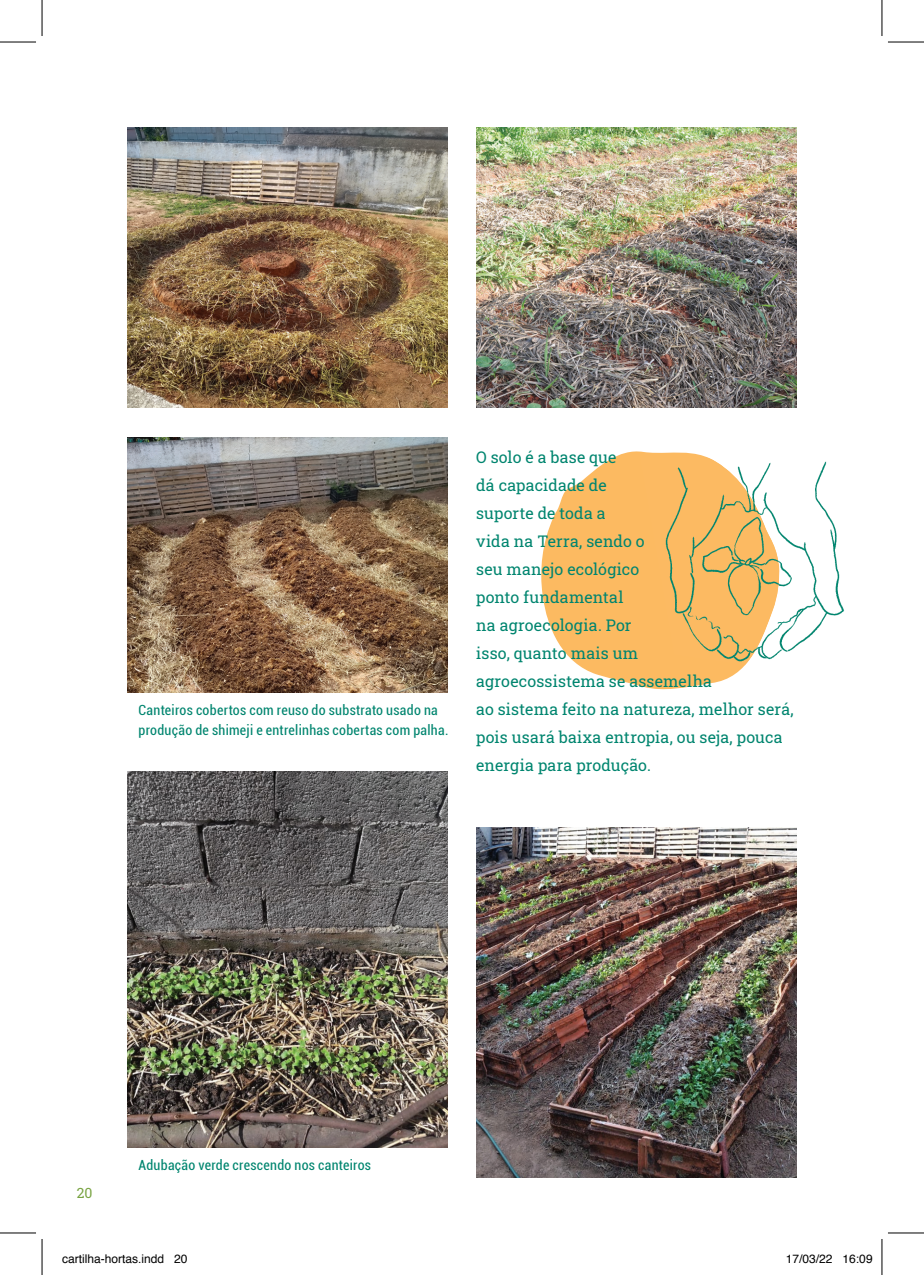
<style>
.page{position:relative;width:924px;height:1275px;background:#fff}
.page>*{position:absolute;margin:0;border:0;box-sizing:border-box;transform-origin:0 0}
.t1{font:16px/28px "Roboto Slab";letter-spacing:.01em;color:#00856f}
.t2{font:condensed 14px/20px "Roboto";letter-spacing:.02em;color:#00856f}
.t3{font:14px "Roboto Slab";color:#78a341}
.t4{font:12px "Helvetica";color:#000}
</style>
<div class="page">
<img style="left:476px;top:127px;width:320px;height:280px">
<svg style="left:541px;top:451px;width:176px;height:239px;fill:#fcba61"></svg>
<img style="left:708px;top:461px;width:136px;height:221px">
<img style="left:639px;top:458px;width:140px;height:207px">
<img style="left:127px;top:771px;width:320px;height:377px">
<img style="left:476px;top:827px;width:320px;height:350px">
<img style="left:127px;top:127px;width:320px;height:280px">
<img style="left:127px;top:437px;width:320px;height:256px">
<hr style="left:0;top:42px;width:36px;height:1px;background:#000">
<hr style="left:887px;top:42px;width:36px;height:1px;background:#000">
<hr style="left:0;top:1232px;width:36px;height:1px;background:#000">
<hr style="left:887px;top:1232px;width:36px;height:1px;background:#000">
<hr style="left:42px;top:0;width:1px;height:36px;background:#000">
<hr style="left:42px;top:1239px;width:1px;height:36px;background:#000">
<hr style="left:881px;top:0;width:1px;height:36px;background:#000">
<hr style="left:881px;top:1239px;width:1px;height:36px;background:#000">
<p class="t2" style="left:138px;top:699px;width:311px">Canteiros cobertos com reuso do substrato usado na produção de shimeji e entrelinhas cobertas com palha.</p>
<p class="t1" style="left:476px;top:443px;width:319px">O solo é a base que<br>dá capacidade de<br>suporte de toda a<br>vida na Terra, sendo o<br>seu manejo ecológico<br>ponto fundamental<br>na agroecologia. Por<br>isso, quanto mais um<br>agroecossistema se assemelha<br>ao sistema feito na natureza, melhor será, pois usará baixa entropia, ou seja, pouca energia para produção.</p>
<p class="t3" style="left:77px;top:1183px;width:17px">20</p>
<p class="t2" style="left:138px;top:1154px;width:234px">Adubação verde crescendo nos canteiros</p>
<p class="t4" style="left:62px;top:1249px;width:127px">cartilha-hortas.indd 20</p>
<p class="t4" style="left:785px;top:1249px;width:88px">17/03/22 16:09</p>
</div>
